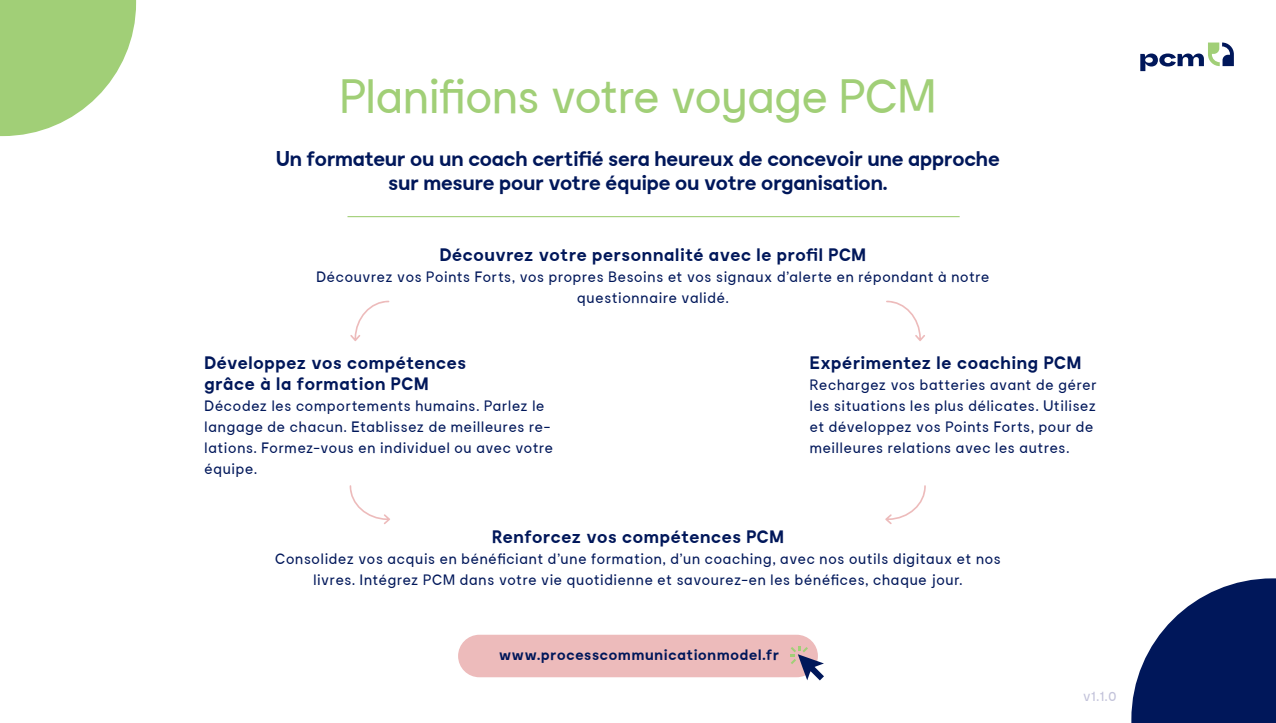
<style>
.page{position:relative;width:1276px;height:723px;background:#fff}
.page>*{position:absolute;margin:0;border:0;box-sizing:border-box;transform-origin:0 0}
.t1{font:48px "PCM Moderat";letter-spacing:-.05em;color:#a1cf77}
.t2{font:700 21px/24px "PCM Moderat";letter-spacing:-.04em;color:#00175a;text-align:center}
.t3{font:700 18px/21px "PCM Moderat";color:#00175a}
.t4{font:15px/21px "PCM Moderat";letter-spacing:.01em;color:#00175a}
.t5{font:700 15px "PCM Moderat";letter-spacing:.01em;color:#00175a}
.t6{font:14.25px "PCM Moderat";color:#c3c3da}
</style>
<div class="page">
<svg style="left:1140px;top:43px;width:93px;height:28px"></svg>
<svg style="left:0;top:0;width:136px;height:136px"></svg>
<div style="left:458px;top:635px;width:360px;height:42px;background:#edbbbb;border-radius:21px"></div>
<svg style="left:350px;top:301px;width:39px;height:40px"></svg>
<svg style="left:886px;top:301px;width:39px;height:40px"></svg>
<svg style="left:350px;top:485px;width:40px;height:39px"></svg>
<svg style="left:885px;top:485px;width:41px;height:39px"></svg>
<svg style="left:790px;top:646px;width:34px;height:35px"></svg>
<svg style="left:1131px;top:578px;width:145px;height:145px"></svg>
<hr style="left:347px;top:216px;width:612px;height:1px;background:#a1cf77">
<h1 class="t1" style="left:339px;top:69px;width:600px">Planifions votre voyage PCM</h1>
<h2 class="t2" style="left:276px;top:148px;width:726px">Un formateur ou un coach certifié sera heureux de concevoir une approche sur mesure pour votre équipe ou votre organisation.</h2>
<p class="t3" style="left:439px;top:245px;width:428px">Découvrez votre personnalité avec le profil PCM</p>
<p class="t4" style="left:316px;top:267px;width:675px;text-align:center">Découvrez vos Points Forts, vos propres Besoins et vos signaux d’alerte en répondant à notre questionnaire validé.</p>
<p class="t3" style="left:204px;top:353px;width:264px">Développez vos compétences grâce à la formation PCM</p>
<p class="t4" style="left:204px;top:395px;width:351px">Décodez les comportements humains. Parlez le langage de chacun. Etablissez de meilleures re&shy;lations. Formez-vous en individuel ou avec votre équipe.</p>
<p class="t3" style="left:809px;top:353px;width:274px">Expérimentez le coaching PCM</p>
<p class="t4" style="left:809px;top:374px;width:289px">Rechargez vos batteries avant de gérer les situations les plus délicates. Utilisez et développez vos Points Forts, pour de meilleures relations avec les autres.</p>
<p class="t3" style="left:492px;top:527px;width:294px">Renforcez vos compétences PCM</p>
<p class="t4" style="left:275px;top:549px;width:728px;text-align:center">Consolidez vos acquis en bénéficiant d’une formation, d’un coaching, avec nos outils digitaux et nos livres. Intégrez PCM dans votre vie quotidienne et savourez-en les bénéfices, chaque jour.</p>
<p class="t5" style="left:499px;top:646px;width:282px">www.processcommunicationmodel.fr</p>
<p class="t6" style="left:1082px;top:688px;width:35px">v1.1.0</p>
</div>
